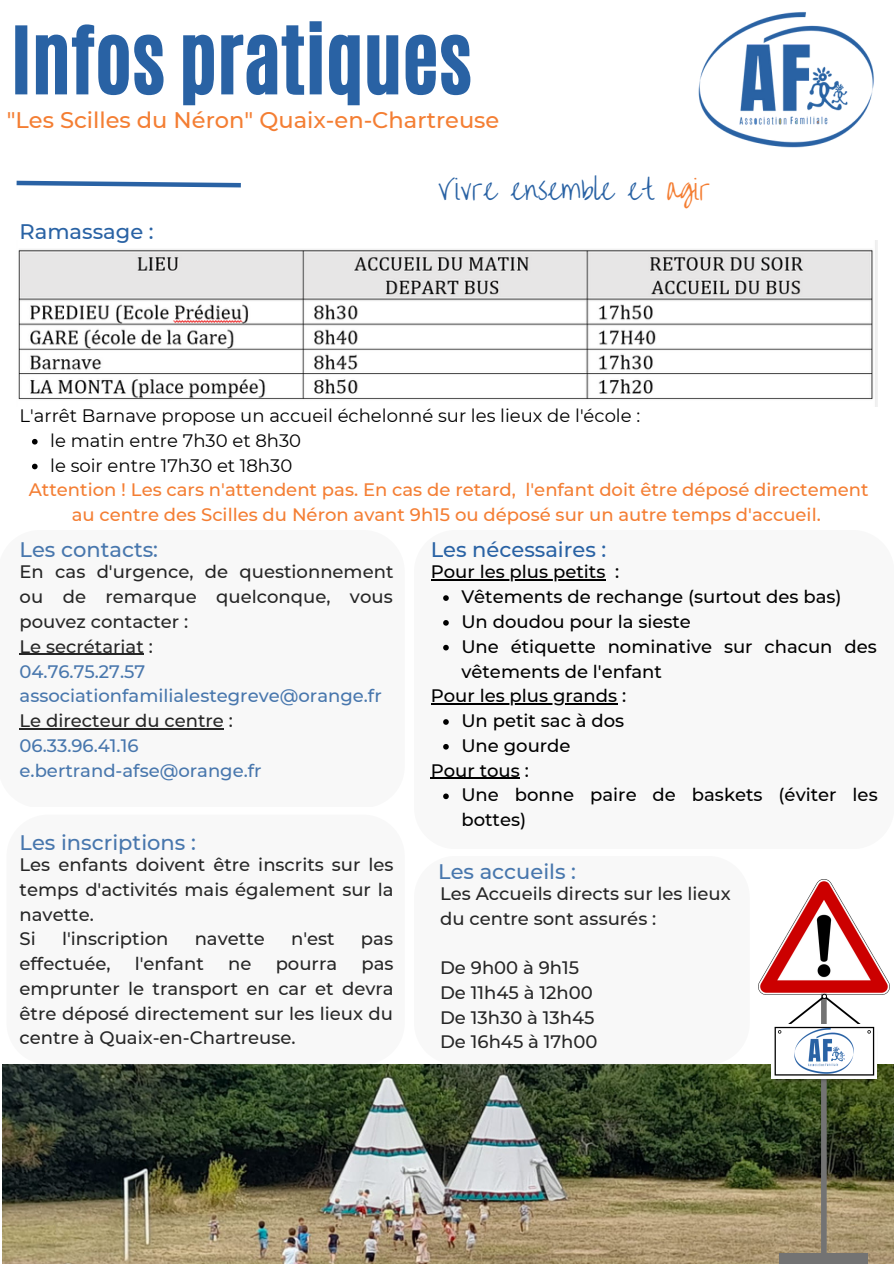
<style>
.page{position:relative;width:894px;height:1264px;background:#fff}
.page>*{position:absolute;margin:0;border:0;box-sizing:border-box;transform-origin:0 0}
.t1{font:78px "CA Generated";color:#2962a4}
.t2{font:27px "Overthe Rainbow";color:#2962a4}
.t3{font:500 22.5px "Montserrat";color:#f47e33}
.t4{font:500 21px "Montserrat";color:#2962a4}
.t5{font:500 18px/24.8px "Montserrat";color:#000}
.t6{font:500 18px/24.8px "Montserrat";color:#f47e33;text-align:center}
.t7{font:18px/24.8px "Montserrat";color:#000}
.t8{font:500 18px/24.8px "Montserrat";color:#2962a4}
.s1{color:#f47e33}
</style>
<div class="page">
<img style="left:698px;top:12px;width:176px;height:136px">
<img style="left:18px;top:241px;width:859px;height:165px">
<svg style="left:16px;top:180px;width:225px;height:8px"></svg>
<img style="left:3px;top:1064px;width:890px;height:199px">
<svg style="left:19px;top:653px;width:205px;height:77px"></svg>
<img style="left:758px;top:879px;width:131px;height:115px">
<div style="left:820px;top:993px;width:6px;height:270px;background:#737373"></div>
<div style="left:779px;top:1253px;width:88px;height:10px;background:#737373"></div>
<img style="left:767px;top:1064px;width:113px;height:23px">
<svg style="left:771px;top:1026px;width:105px;height:52px"></svg>
<svg style="left:774px;top:993px;width:99px;height:82px"></svg>
<img style="left:788px;top:1015px;width:71px;height:71px">
<svg style="left:32px;top:439px;width:6px;height:5px"></svg>
<svg style="left:32px;top:463px;width:6px;height:6px"></svg>
<svg style="left:443px;top:595px;width:5px;height:6px"></svg>
<svg style="left:443px;top:620px;width:5px;height:5px"></svg>
<svg style="left:443px;top:645px;width:5px;height:5px"></svg>
<svg style="left:443px;top:719px;width:5px;height:5px"></svg>
<svg style="left:443px;top:744px;width:5px;height:5px"></svg>
<svg style="left:443px;top:793px;width:5px;height:6px"></svg>
<hr style="left:430px;top:579px;width:175px;height:1px;background:#000">
<hr style="left:430px;top:703px;width:187px;height:1px;background:#000">
<hr style="left:430px;top:777px;width:89px;height:2px;background:#000">
<h1 class="t1" style="left:11px;top:4px;width:462px">Infos pratiques</h1>
<p class="t3" style="left:7px;top:107px;width:494px">"Les Scilles du Néron" Quaix-en-Chartreuse</p>
<p class="t4" style="left:20px;top:219px;width:135px">Ramassage :</p>
<h2 class="t2" style="left:438px;top:174px;width:274px">Vivre ensemble et <span class="s1">agir</span></h2>
<p class="t7" style="left:20px;top:403px;width:622px">L'arrêt Barnave propose un accueil échelonné sur les lieux de l'école :</p>
<p class="t7" style="left:50px;top:428px;width:252px">le matin entre 7h30 et 8h30 le soir entre 17h30 et 18h30</p>
<p class="t6" style="left:29px;top:477px;width:841px">Attention ! Les cars n'attendent pas. En cas de retard, l'enfant doit être déposé directement au centre des Scilles du Néron avant 9h15 ou déposé sur un autre temps d'accueil.</p>
<p class="t4" style="left:430px;top:537px;width:177px">Les nécessaires :</p>
<p class="t5" style="left:461px;top:584px;width:417px">Vêtements de rechange (surtout des bas)<br>Un doudou pour la sieste<br>Une étiquette nominative sur chacun des vêtements de l'enfant</p>
<p class="t5" style="left:461px;top:708px;width:164px">Un petit sac à dos<br>Une gourde</p>
<p class="t5" style="left:461px;top:782px;width:417px">Une bonne paire de baskets (éviter les bottes)</p>
<p class="t4" style="left:20px;top:537px;width:140px">Les contacts:</p>
<p class="t5" style="left:20px;top:559px;width:375px">En cas d'urgence, de questionnement ou de remarque quelconque, vous pouvez contacter :<br>Le secrétariat :</p>
<p class="t8" style="left:20px;top:658px;width:363px">04.76.75.27.57 associationfamilialestegreve@orange.fr</p>
<p class="t5" style="left:20px;top:708px;width:215px">Le directeur du centre :</p>
<p class="t8" style="left:20px;top:733px;width:243px">06.33.96.41.16 e.bertrand-afse@orange.fr</p>
<p class="t5" style="left:430px;top:559px;width:190px">Pour les plus petits :</p>
<p class="t5" style="left:430px;top:683px;width:197px">Pour les plus grands :</p>
<p class="t5" style="left:430px;top:757px;width:99px">Pour tous :</p>
<p class="t4" style="left:20px;top:829px;width:178px">Les inscriptions :</p>
<p class="t5" style="left:20px;top:852px;width:375px">Les enfants doivent être inscrits sur les temps d'activités mais également sur la navette.<br>Si</p>
<p class="t5" style="left:62px;top:926px;width:108px">l'inscription</p>
<p class="t5" style="left:195px;top:926px;width:72px">navette</p>
<p class="t5" style="left:291px;top:926px;width:45px">n'est</p>
<p class="t5" style="left:361px;top:926px;width:34px">pas</p>
<p class="t5" style="left:20px;top:951px;width:92px">effectuée,</p>
<p class="t5" style="left:135px;top:951px;width:70px">l'enfant</p>
<p class="t5" style="left:228px;top:951px;width:25px">ne</p>
<p class="t5" style="left:275px;top:951px;width:63px">pourra</p>
<p class="t5" style="left:20px;top:951px;width:375px;text-align:justify;text-indent:342px">pas emprunter le transport en car et devra être déposé directement sur les lieux du centre à Quaix-en-Chartreuse.</p>
<p class="t4" style="left:438px;top:858px;width:139px">Les accueils :</p>
<p class="t5" style="left:440px;top:880px;width:292px">Les Accueils directs sur les lieux du centre sont assurés :</p>
<p class="t5" style="left:440px;top:955px;width:159px">De 9h00 à 9h15<br>De 11h45 à 12h00<br>De 13h30 à 13h45<br>De 16h45 à 17h00</p>
</div>
